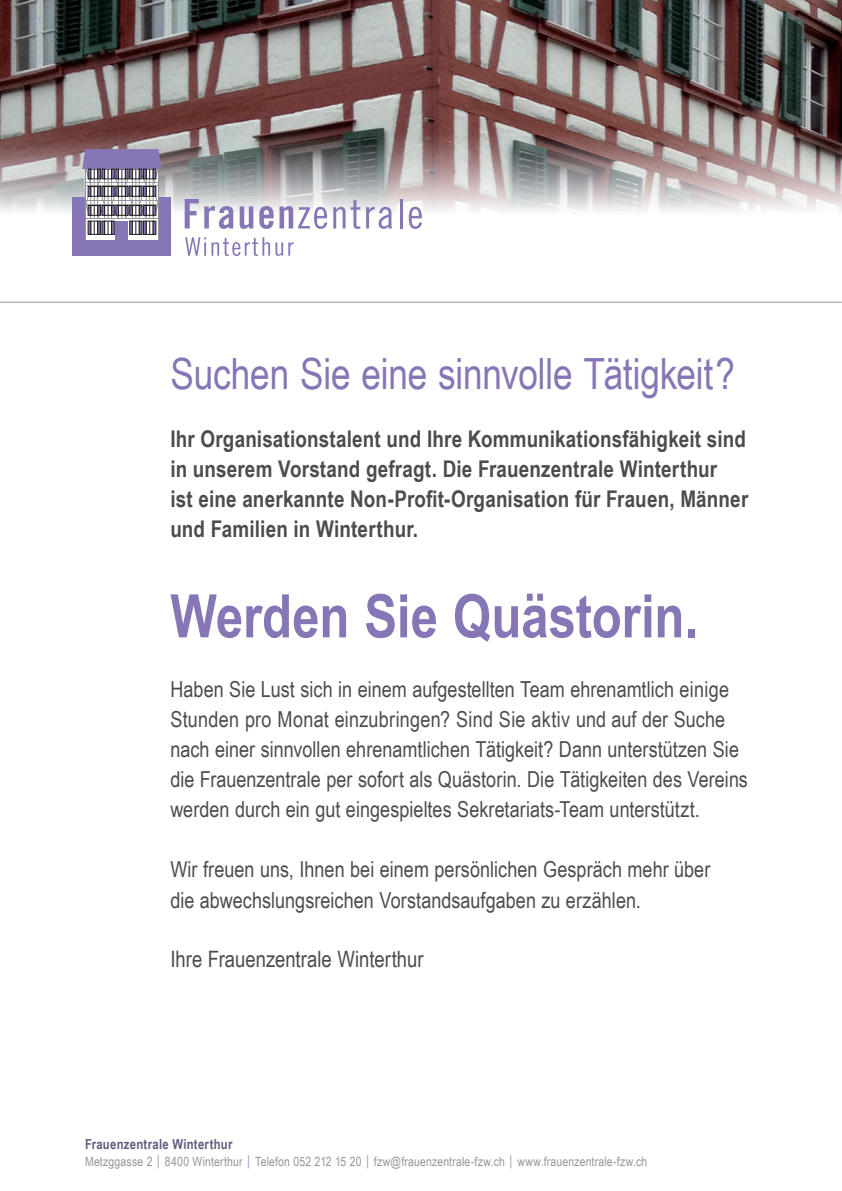
<style>
.page{position:relative;width:842px;height:1191px;background:#fff}
.page>*{position:absolute;margin:0;border:0;box-sizing:border-box;transform-origin:0 0}
.t1{font:700 60px "Arial Narrow";letter-spacing:-.005em;color:#8776b6}
.t2{font:43px "Arial Narrow";letter-spacing:-.005em;color:#8776b6}
.t3{font:700 23px/30px "Arial Narrow";letter-spacing:.005em;color:#4b4c4d}
.t4{font:22.6px "Arial Narrow";color:#4b4c4d}
.t5{font:22px/30px "Arial Narrow";color:#4b4c4d}
.t6{font:700 13.8px "Arial Narrow";letter-spacing:.02em;color:#615c80}
.t7{font:12.7px "Arial Narrow";letter-spacing:.015em;color:#939598}
.s1{font-size:10.8px;color:#9892c7}
</style>
<div class="page">
<img style="left:0;top:0;width:842px;height:256px">
<svg style="left:185px;top:199px;width:49px;height:30px"></svg>
<svg style="left:240px;top:206px;width:13px;height:23px"></svg>
<svg style="left:259px;top:206px;width:68px;height:23px"></svg>
<svg style="left:333px;top:200px;width:27px;height:29px"></svg>
<svg style="left:366px;top:207px;width:26px;height:22px"></svg>
<hr style="left:400px;top:199px;width:2px;height:29px;background:#8776b6">
<svg style="left:409px;top:207px;width:13px;height:22px"></svg>
<div style="left:73px;top:197px;width:98px;height:59px;background:#8776b6"></div>
<div style="left:85px;top:169px;width:73px;height:70px;background:#fff"></div>
<hr style="left:85px;top:169px;width:1px;height:70px;background:#939598">
<hr style="left:158px;top:169px;width:1px;height:70px;background:#939598">
<div style="left:132px;top:221px;width:7px;height:14px;border:1px solid #231f20"></div>
<div style="left:146px;top:221px;width:7px;height:14px;border:1px solid #231f20"></div>
<div style="left:91px;top:221px;width:7px;height:14px;border:1px solid #231f20"></div>
<div style="left:104px;top:221px;width:8px;height:14px;border:1px solid #231f20"></div>
<div style="left:116px;top:221px;width:12px;height:19px;background:#8776b6"></div>
<div style="left:129px;top:221px;width:4px;height:14px;border:1px solid #231f20"></div>
<div style="left:139px;top:221px;width:3px;height:14px;border:1px solid #231f20"></div>
<div style="left:143px;top:221px;width:3px;height:14px;border:1px solid #231f20"></div>
<div style="left:153px;top:221px;width:3px;height:14px;border:1px solid #231f20"></div>
<div style="left:88px;top:221px;width:3px;height:14px;border:1px solid #231f20"></div>
<div style="left:98px;top:221px;width:3px;height:14px;border:1px solid #231f20"></div>
<div style="left:102px;top:221px;width:3px;height:14px;border:1px solid #231f20"></div>
<div style="left:111px;top:221px;width:3px;height:14px;border:1px solid #231f20"></div>
<svg style="left:82px;top:149px;width:80px;height:85px"></svg>
<svg style="left:185px;top:237px;width:109px;height:19px"></svg>
<hr style="left:0;top:302px;width:842px;height:1px;background:#939598">
<h2 class="t2" style="left:170px;top:342px;width:566px">Suchen Sie eine sinnvolle Tätigkeit?</h2>
<p class="t3" style="left:170px;top:423px;width:579px">Ihr Organisationstalent und Ihre Kommunikationsfähigkeit sind in unserem Vorstand gefragt. Die Frauenzentrale Winterthur<br>ist eine anerkannte Non-Profit-Organisation für Frauen, Männer und Familien in Winterthur.</p>
<h1 class="t1" style="left:170px;top:571px;width:529px">Werden Sie Quästorin.</h1>
<p class="t5" style="left:170px;top:674px;width:579px">Haben Sie Lust sich in einem aufgestellten Team ehrenamtlich einige Stunden pro Monat einzubringen? Sind Sie aktiv und auf der Suche nach einer sinnvollen ehrenamtlichen Tätigkeit? Dann unterstützen Sie die Frauenzentrale per sofort als Quästorin. Die Tätigkeiten des Vereins werden durch ein gut eingespieltes Sekretariats-Team unterstützt.</p>
<p class="t5" style="left:170px;top:854px;width:541px">Wir freuen uns, Ihnen bei einem persönlichen Gespräch mehr über die abwechslungsreichen Vorstandsaufgaben zu erzählen.</p>
<p class="t4" style="left:170px;top:943px;width:255px">Ihre Frauenzentrale Winterthur</p>
<p class="t6" style="left:85px;top:1133px;width:149px">Frauenzentrale Winterthur</p>
<p class="t7" style="left:85px;top:1152px;width:564px">Metzggasse 2 <span class="s1">│</span> 8400 Winterthur <span class="s1">│</span> Telefon 052 212 15 20 <span class="s1">│</span> fzw@frauenzentrale-fzw.ch <span class="s1">│</span> www.frauenzentrale-fzw.ch</p>
</div>
